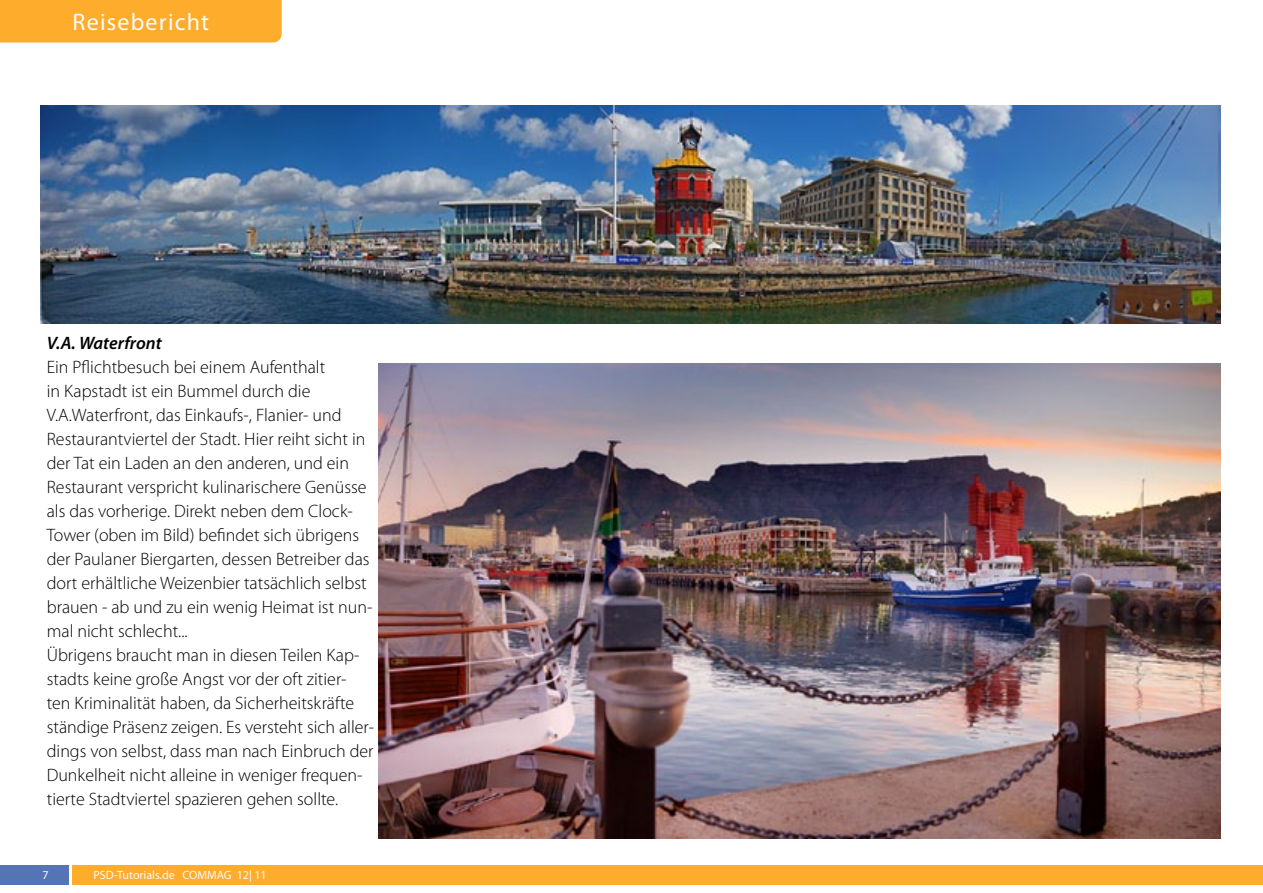
<style>
.page{position:relative;width:1263px;height:893px;background:#fff}
.page>*{position:absolute;margin:0;border:0;box-sizing:border-box;transform-origin:0 0}
.t1{font:24px "Myriad Pro";letter-spacing:.05em;color:#fafafa}
.t2{font:300 18px/24px "Myriad Pro";color:#000}
.t3{font:italic 600 18px "Myriad Pro";color:#000}
.t4{font:12px "Myriad Pro";color:#fafafa}
</style>
<div class="page">
<div style="left:0;top:865px;width:68px;height:19px;background:#5574b4"></div>
<div style="left:72px;top:865px;width:1191px;height:19px;background:#feac2c"></div>
<div style="left:0;top:0;width:282px;height:43px;background:#feac2c"></div>
<img style="left:41px;top:106px;width:1179px;height:217px">
<img style="left:378px;top:363px;width:842px;height:475px">
<h1 class="t1" style="left:73px;top:7px;width:138px">Reisebericht</h1>
<p class="t3" style="left:47px;top:332px;width:116px">V.A. Waterfront</p>
<p class="t2" style="left:47px;top:356px;width:329px">Ein Pflichtbesuch bei einem Aufenthalt<br>in Kapstadt ist ein Bummel durch die V.A.Waterfront, das Einkaufs-, Flanier- und Restaurantviertel der Stadt. Hier reiht sicht in der Tat ein Laden an den anderen, und ein Restaurant verspricht kulinarischere Genüsse als das vorherige. Direkt neben dem Clock-Tower (oben im Bild) befindet sich übrigens der Paulaner Biergarten, dessen Betreiber das dort erhältliche Weizenbier tatsächlich selbst brauen - ab und zu ein wenig Heimat ist nun&shy;mal nicht schlecht...<br>Übrigens braucht man in diesen Teilen Kap&shy;stadts keine große Angst vor der oft zitier&shy;ten Kriminalität haben, da Sicherheitskräfte ständige Präsenz zeigen. Es versteht sich aller&shy;dings von selbst, dass man nach Einbruch der Dunkelheit nicht alleine in weniger frequen&shy;tierte Stadtviertel spazieren gehen sollte.</p>
<p class="t4" style="left:43px;top:868px;width:8px">7</p>
<p class="t4" style="left:94px;top:868px;width:175px">PSD-Tutorials.de COMMAG 12| 11</p>
</div>
